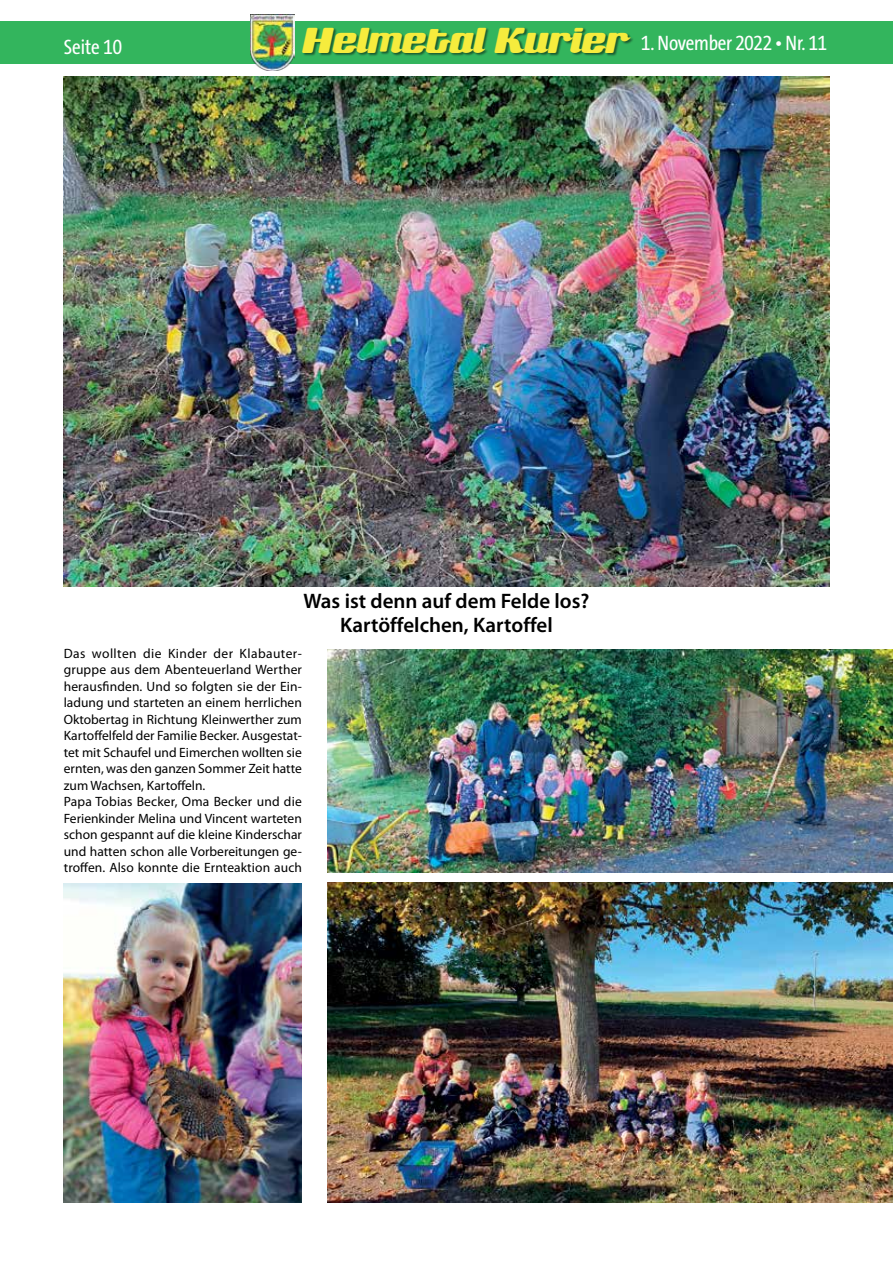
<style>
.page{position:relative;width:893px;height:1263px;background:#fff}
.page>*{position:absolute;margin:0;border:0;box-sizing:border-box;transform-origin:0 0}
.t1{font:600 21px/24px "Myriad Pro";color:#000;text-align:center}
.t2{font:21px "The Sans Cd TF5";letter-spacing:-.01em;color:#fff}
.t3{font:13.5px/16.5px "Myriad Pro";color:#000}
.s1{font-family:"Sneakers Script";font-stretch:condensed;font-size:42px;color:#f6ec3d}
</style>
<div class="page">
<div style="left:0;top:21px;width:893px;height:43px;background:#33b55d"></div>
<div style="left:303px;top:27px;width:331px;height:30px;background:#000;opacity:.5"></div>
<img style="left:251px;top:15px;width:43px;height:55px">
<img style="left:64px;top:77px;width:765px;height:510px">
<img style="left:64px;top:883px;width:238px;height:319px">
<img style="left:327px;top:650px;width:566px;height:222px">
<img style="left:327px;top:883px;width:566px;height:319px">
<h1 class="t2" style="left:64px;top:37px;width:38px">Seite</h1>
<h1 class="t2" style="left:302px;top:32px;width:527px"><span class="s1">Helmetal Kurier</span> 1. November 2022 • Nr. 11</h1>
<h1 class="t1" style="left:303px;top:588px;width:288px">Was ist denn auf dem Felde los?<br>Kartöffelchen, Kartoffel</h1>
<p class="t3" style="left:64px;top:645px;width:240px">Das wollten die Kinder der Klabauter&shy;gruppe aus dem Abenteuerland Werther herausfinden. Und so folgten sie der Ein&shy;ladung und starteten an einem herrlichen Oktobertag in Richtung Kleinwerther zum Kartoffelfeld der Familie Becker. Ausgestat&shy;tet mit Schaufel und Eimerchen wollten sie ernten, was den ganzen Sommer Zeit hatte zum Wachsen, Kartoffeln.<br>Papa Tobias Becker, Oma Becker und die Ferienkinder Melina und Vincent warteten schon gespannt auf die kleine Kinderschar und hatten schon alle Vorbereitungen ge&shy;troffen. Also konnte die Ernteaktion auch</p>
</div>
